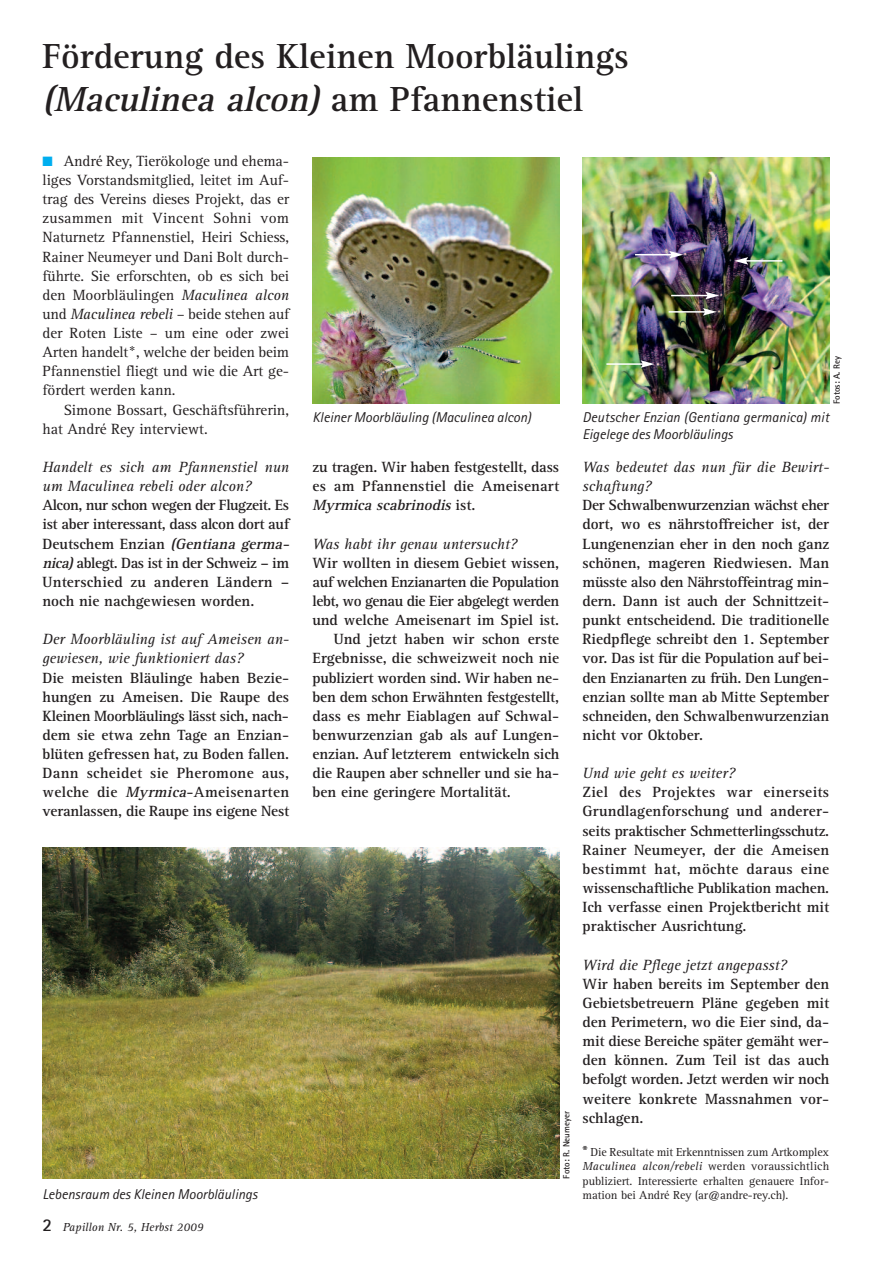
<style>
.page{position:relative;width:893px;height:1263px;background:#fff}
.page>*{position:absolute;margin:0;border:0;box-sizing:border-box;transform-origin:0 0}
.t1{font:700 36px/43.2px "Rotis Serif";color:#231f20}
.t2{font:700 15.3px/19.2px "Rotis Serif";color:#231f20;text-align:justify}
.t3{font:15.3px/19.2px "Rotis Serif";color:#231f20;text-align:justify}
.t4{font:italic 15.3px/19.2px "Rotis Serif";color:#231f20}
.t5{font:700 15.3px/19.2px "Rotis Serif";letter-spacing:-.02em;color:#231f20}
.t6{font:700 15.3px "Rotis Serif";letter-spacing:-.03em;color:#231f20}
.t7{font:italic 14.25px/17.1px "Rotis Sans Serif";color:#231f20}
.t8{font:12px/14.5px "Rotis Serif";letter-spacing:-.005em;color:#231f20;text-align:justify}
.t9{font:italic 12px "Rotis Serif";color:#231f20}
.t10{font:700 9px "Rotis Sans Serif";color:#231f20}
.s1{font-style:italic}
.s2{color:#00aeef}
.s3{font-size:15px}
.s4{font-family:"Rotis Sans Serif";font-weight:700;font-style:normal;font-size:18px}
</style>
<div class="page">
<img style="left:583px;top:157px;width:246px;height:247px">
<img style="left:43px;top:847px;width:516px;height:331px">
<img style="left:313px;top:157px;width:246px;height:247px">
<hr style="left:606px;top:363px;width:37px;height:2px;background:#fff">
<svg style="left:641px;top:360px;width:14px;height:8px"></svg>
<hr style="left:669px;top:311px;width:37px;height:2px;background:#fff">
<svg style="left:703px;top:308px;width:14px;height:8px"></svg>
<hr style="left:635px;top:254px;width:37px;height:1px;background:#fff">
<svg style="left:669px;top:251px;width:14px;height:7px"></svg>
<hr style="left:745px;top:260px;width:37px;height:2px;background:#fff">
<svg style="left:734px;top:257px;width:14px;height:8px"></svg>
<hr style="left:671px;top:295px;width:37px;height:1px;background:#fff">
<svg style="left:705px;top:292px;width:14px;height:7px"></svg>
<h1 class="t1" style="left:43px;top:38px;width:588px">Förderung des Kleinen Moorbläulings <span class="s1">(Maculinea alcon)</span> am Pfannenstiel</h1>
<p class="t3" style="left:43px;top:153px;width:248px"><span class="s2">■</span> André Rey, Tierökologe und ehema&shy;liges Vorstandsmitglied, leitet im Auf&shy;trag des Vereins dieses Projekt, das er zusammen mit Vincent Sohni vom Naturnetz Pfannenstiel, Heiri Schiess, Rainer Neumeyer und Dani Bolt durch&shy;führte. Sie erforschten, ob es sich bei den Moorbläulingen <span class="s1">Maculinea alcon </span>und <span class="s1">Maculinea rebeli</span> – beide stehen auf der Roten Liste – um eine oder zwei Arten handelt∗, welche der beiden beim Pfannenstiel fliegt und wie die Art ge&shy;fördert werden kann.</p>
<p class="t3" style="left:43px;top:401px;width:248px;text-indent:21px">Simone Bossart, Geschäftsführerin, hat André Rey interviewt.</p>
<p class="t4" style="left:43px;top:459px;width:248px">Handelt es sich am Pfannenstiel nun um Maculinea rebeli oder alcon?</p>
<p class="t5" style="left:43px;top:497px;width:251px">Alcon, nur schon wegen der Flugzeit. Es ist aber interessant, dass alcon dort auf Deutschem Enzian <span class="s1">(Gentiana germa&shy;nica)</span>ablegt. Das ist in der Schweiz – im Unterschied zu anderen Ländern – noch nie nachgewiesen worden.</p>
<p class="t4" style="left:43px;top:631px;width:248px">Der Moorbläuling ist auf Ameisen an&shy;gewiesen, wie funktioniert das?</p>
<p class="t2" style="left:43px;top:669px;width:248px">Die meisten Bläulinge haben Bezie&shy;hungen zu Ameisen. Die Raupe des Kleinen Moorbläulings lässt sich, nach&shy;dem sie etwa zehn Tage an Enzian&shy;blüten gefressen hat, zu Boden fallen.<br>Dann scheidet sie Pheromone aus, welche die <span class="s1">Myrmica</span>-Ameisenarten veranlassen, die Raupe ins eigene Nest</p>
<p class="t10" style="left:833px;top:404px;width:50px;rotate:-90deg">Fotos: A. Rey</p>
<p class="t7" style="left:313px;top:410px;width:220px">Kleiner Moorbläuling (Maculinea alcon)</p>
<p class="t7" style="left:583px;top:410px;width:248px">Deutscher Enzian (Gentiana germanica) mit<br>Eigelege des Moorbläulings</p>
<p class="t2" style="left:313px;top:459px;width:248px">zu tragen. Wir haben festgestellt, dass es am Pfannenstiel die Ameisenart <span class="s1">Myrmica scabrinodis</span> i s t .</p>
<p class="t4" style="left:313px;top:535px;width:206px">Was habt ihr genau untersucht?</p>
<p class="t2" style="left:313px;top:555px;width:248px">Wir wollten in diesem Gebiet wissen,</p>
<p class="t6" style="left:313px;top:577px;width:248px">auf welchen Enzianarten die Population</p>
<p class="t6" style="left:313px;top:596px;width:248px">lebt, wo genau die Eier abgelegt werden</p>
<p class="t2" style="left:313px;top:612px;width:248px">und welche Ameisenart im Spiel ist.</p>
<p class="t2" style="left:334px;top:631px;width:227px">Und jetzt haben wir schon erste</p>
<p class="t2" style="left:313px;top:650px;width:248px">Ergebnisse, die schweizweit noch nie</p>
<p class="t2" style="left:313px;top:669px;width:248px">publiziert worden sind. Wir haben ne-</p>
<p class="t2" style="left:313px;top:688px;width:248px">ben dem schon Erwähnten festgestellt,</p>
<p class="t2" style="left:313px;top:708px;width:248px">dass es mehr Eiablagen auf Schwal-</p>
<p class="t2" style="left:313px;top:727px;width:248px">benwurzenzian gab als auf Lungen-</p>
<p class="t2" style="left:313px;top:746px;width:248px">enzian. Auf letzterem entwickeln sich</p>
<p class="t2" style="left:313px;top:765px;width:248px">die Raupen aber schneller und sie ha-</p>
<p class="t2" style="left:313px;top:784px;width:200px">ben eine geringere Mortalität.</p>
<p class="t4" style="left:583px;top:459px;width:248px">Was bedeutet das nun für die Bewirt&shy;schaftung?</p>
<p class="t2" style="left:583px;top:497px;width:248px">Der Schwalbenwurzenzian wächst eher dort, wo es nährstoffreicher ist, der Lungenenzian eher in den noch ganz schönen, mageren Riedwiesen. Man müsste also den Nährstoffeintrag min&shy;dern. Dann ist auch der Schnittzeit&shy;punkt entscheidend. Die traditionelle Riedpflege schreibt den 1. September vor. Das ist für die Population auf bei&shy;den Enzianarten zu früh. Den Lungen&shy;enzian sollte man ab Mitte September schneiden, den Schwalbenwurzenzian nicht vor Oktober.</p>
<p class="t4" style="left:583px;top:765px;width:154px">Und wie geht es weiter?</p>
<p class="t2" style="left:583px;top:784px;width:248px">Ziel des Projektes war einerseits Grundlagenforschung und anderer&shy;seits praktischer Schmetterlingsschutz.<br>Rainer Neumeyer, der die Ameisen bestimmt hat, möchte daraus eine wissenschaftliche Publikation machen.<br>Ich verfasse einen Projektbericht mit praktischer Ausrichtung.</p>
<p class="t4" style="left:583px;top:956px;width:206px">Wird die Pflege jetzt angepasst?</p>
<p class="t2" style="left:583px;top:976px;width:248px">Wir haben bereits im September den Gebietsbetreuern Pläne gegeben mit den Perimetern, wo die Eier sind, da&shy;mit diese Bereiche später gemäht wer&shy;den können. Zum Teil ist das auch befolgt worden. Jetzt werden wir noch weitere konkrete Massnahmen vor&shy;schlagen.</p>
<p class="t8" style="left:583px;top:1145px;width:248px"><span class="s3">*</span> Die Resultate mit Erkenntnissen zum Artkomplex <span class="s1">Maculinea alcon/rebeli</span> werden voraussichtlich publiziert. Interessierte erhalten genauere Infor-</p>
<p class="t10" style="left:563px;top:1179px;width:69px;rotate:-90deg">Foto: R. Neumeyer</p>
<p class="t7" style="left:43px;top:1187px;width:216px">Lebensraum des Kleinen Moorbläulings</p>
<p class="t8" style="left:583px;top:1189px;width:207px">mation bei André Rey (ar@andre-rey.ch).</p>
<p class="t9" style="left:43px;top:1223px;width:162px"><span class="s4">2</span> Papillon Nr. 5, Herbst 2009</p>
</div>
